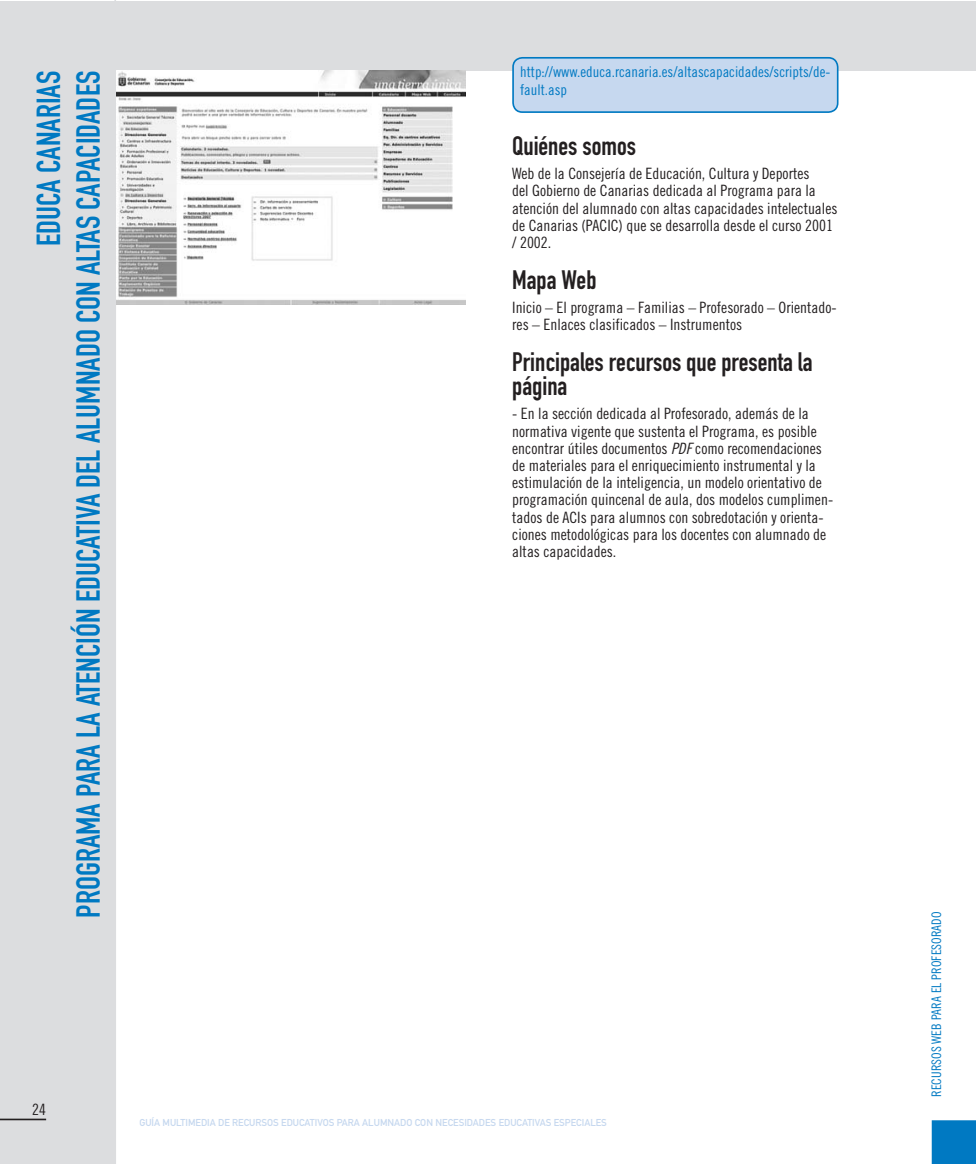
<style>
.page{position:relative;width:976px;height:1164px;background:#fff}
.page>*{position:absolute;margin:0;border:0;box-sizing:border-box;transform-origin:0 0}
.t1{font:32.9px/39.4px "DIN Engschrift Std";color:#0079c2;text-align:right}
.t2{font:26.25px/23.8px "DIN Engschrift Std";color:#231f20}
.t3{font:15.58px/17.2px "Trade Gothic LT Std Cn 18";color:#231f20}
.t4{font:14.88px/17.2px "Trade Gothic LT Std Cn 18";color:#0079c2}
.t5{font:13.12px "Trade Gothic LT Std Cn 18";color:#0079c2}
.t6{font:9.8px "DIN Mittelschrift Std";color:#c6d8ef}
.s1{font-family:"Trade Gothic LT Std Cn 18 Obl"}
</style>
<div class="page">
<div style="left:116px;top:1px;width:860px;height:70px;background:#dcdddf"></div>
<div style="left:0;top:1px;width:116px;height:1162px;background:#dcdddf"></div>
<hr style="left:0;top:1118px;width:46px;height:2px;background:#231f20">
<div style="left:932px;top:1120px;width:44px;height:43px;background:#0079c2"></div>
<img style="left:116px;top:71px;width:350px;height:233px">
<div style="left:513px;top:58px;width:325px;height:54px;background:#c6d8ef;border-radius:9px"></div>
<div style="left:512px;top:57px;width:326px;height:56px;border:2px solid #0079c2;border-radius:9px"></div>
<h1 class="t1" style="left:32px;top:917px;width:848px;rotate:-90deg">EDUCA CANARIAS<br>PROGRAMA PARA LA ATENCIÓN EDUCATIVA DEL ALUMNADO CON ALTAS CAPACIDADES</h1>
<p class="t4" style="left:520px;top:65px;width:312px">http://www.educa.rcanaria.es/altascapacidades/scripts/de&shy;fault.asp</p>
<h2 class="t2" style="left:512px;top:136px;width:125px">Quiénes somos</h2>
<p class="t3" style="left:512px;top:166px;width:327px">Web de la Consejería de Educación, Cultura y Deportes<br>del Gobierno de Canarias dedicada al Programa para la atención del alumnado con altas capacidades intelectuales de Canarias (PACIC) que se desarrolla desde el curso 2001 / 2002.</p>
<h2 class="t2" style="left:512px;top:270px;width:86px">Mapa Web</h2>
<p class="t3" style="left:512px;top:300px;width:326px">Inicio – El programa – Familias – Profesorado – Orientado&shy;res – Enlaces clasificados – Instrumentos</p>
<h2 class="t2" style="left:512px;top:353px;width:302px">Principales recursos que presenta la página</h2>
<p class="t3" style="left:512px;top:406px;width:322px">- En la sección dedicada al Profesorado, además de la normativa vigente que sustenta el Programa, es posible encontrar útiles documentos <span class="s1">PDF</span> como recomendaciones de materiales para el enriquecimiento instrumental y la estimulación de la inteligencia, un modelo orientativo de programación quincenal de aula, dos modelos cumplimen&shy;tados de ACIs para alumnos con sobredotación y orienta&shy;ciones metodológicas para los docentes con alumnado de altas capacidades.</p>
<p class="t3" style="left:32px;top:1101px;width:15px">24</p>
<p class="t6" style="left:139px;top:1116px;width:469px">GUÍA MULTIMEDIA DE RECURSOS EDUCATIVOS PARA ALUMNADO CON NECESIDADES EDUCATIVAS ESPECIALES</p>
<p class="t5" style="left:931px;top:1096px;width:187px;rotate:-90deg">RECURSOS WEB PARA EL PROFESORADO</p>
</div>
